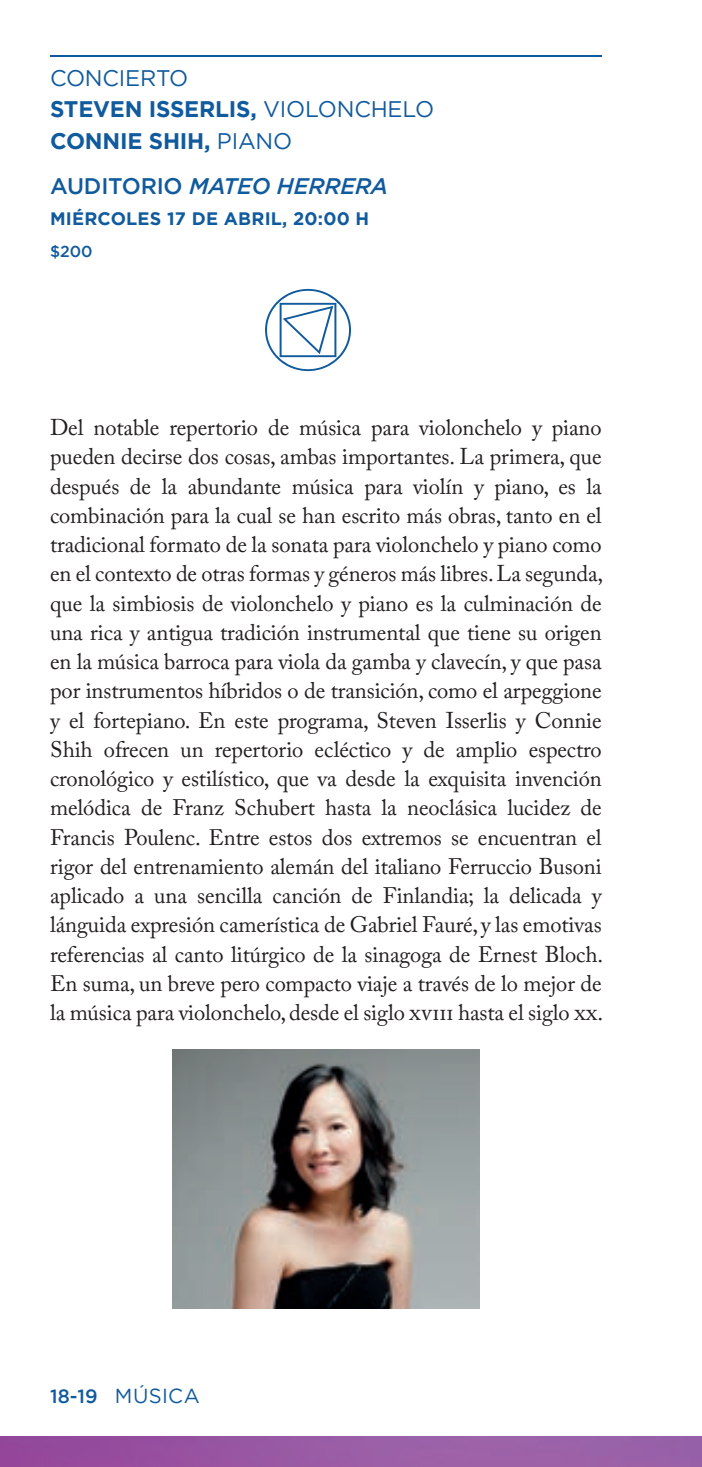
<style>
.page{position:relative;width:702px;height:1467px;background:#fff}
.page>*{position:absolute;margin:0;border:0;box-sizing:border-box;transform-origin:0 0}
.t1{font:22.5px/29.2px "Adobe Caslon Pro";letter-spacing:-.005em;color:#231f20;text-align:justify}
.t2{font:700 22.5px/31.5px "Gotham";letter-spacing:-.01em;color:#105a9e}
.t3{font:italic 500 22.5px "Gotham";letter-spacing:-.01em;color:#105a9e}
.t4{font:20.25px "Gotham";letter-spacing:.02em;color:#105a9e}
.t5{font:500 19.12px "Gotham";color:#105a9e}
.t6{font:700 18px "Gotham";letter-spacing:.01em;color:#105a9e}
.t7{font:500 15.75px "Gotham";color:#105a9e}
.s1{font-weight:400}
.s2{font-style:normal}
</style>
<div class="page">
<img style="left:173px;top:1049px;width:306px;height:260px">
<hr style="left:50px;top:56px;width:551px;height:1px;background:#105a9e">
<img style="left:0;top:1437px;width:702px;height:30px">
<svg style="left:265px;top:289px;width:86px;height:82px"></svg>
<p class="t2" style="left:50px;top:62px;width:386px"><span class="s1">CONCIERTO<br></span>STEVEN ISSERLIS, <span class="s1">VIOLONCHELO<br></span>CONNIE SHIH, <span class="s1">PIANO</span></p>
<p class="t3" style="left:50px;top:171px;width:339px"><span class="s2">AUDITORIO</span> MATEO HERRERA</p>
<p class="t6" style="left:50px;top:207px;width:320px">MIÉRCOLES 17 DE ABRIL, 20:00 H</p>
<p class="t7" style="left:50px;top:241px;width:44px">$200</p>
<p class="t1" style="left:50px;top:413px;width:554px">Del notable repertorio de música para violonchelo y piano pueden decirse dos cosas, ambas importantes. La primera, que después de la abundante música para violín y piano, es la combinación para la cual se han escrito más obras, tanto en el tradicional formato de la sonata para violonchelo y piano como en el contexto de otras formas y géneros más libres. La segunda, que la simbiosis de violonchelo y piano es la culminación de una rica y antigua tradición instrumental que tiene su origen en la música barroca para viola da gamba y clavecín, y que pasa por instrumentos híbridos o de transición, como el arpeggione y el fortepiano. En este programa, Steven Isserlis y Connie Shih ofrecen un repertorio ecléctico y de amplio espectro cronológico y estilístico, que va desde la exquisita invención melódica de Franz Schubert hasta la neoclásica lucidez de Francis Poulenc. Entre estos dos extremos se encuentran el rigor del entrenamiento alemán del italiano Ferruccio Busoni aplicado a una sencilla canción de Finlandia; la delicada y lánguida expresión camerística de Gabriel Fauré, y las emotivas referencias al canto litúrgico de la sinagoga de Ernest Bloch.<br>En suma, un breve pero compacto viaje a través de lo mejor de la música para violonchelo, desde el siglo xviii hasta el siglo xx.</p>
<p class="t5" style="left:50px;top:1383px;width:49px">18-19</p>
<p class="t4" style="left:115px;top:1383px;width:86px">MÚSICA</p>
</div>
